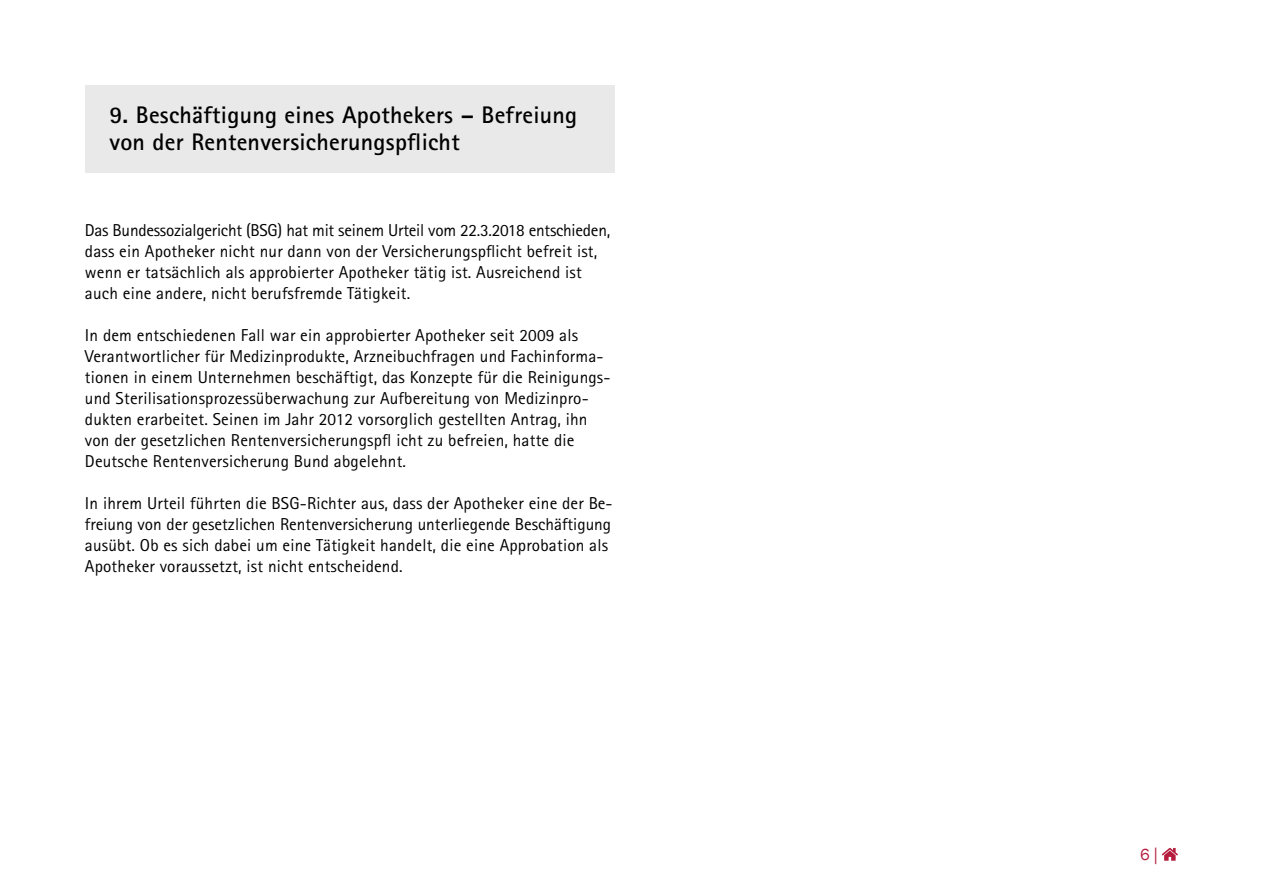
<style>
.page{position:relative;width:1263px;height:893px;background:#fff}
.page>*{position:absolute;margin:0;border:0;box-sizing:border-box;transform-origin:0 0}
.t1{font:700 24px/27px "Rotis Sans Serif Std";letter-spacing:.01em;color:#000}
.t2{font:17.25px/21px "Rotis Sans Serif Std";letter-spacing:.01em;color:#000}
.t3{font:16.5px "Franklin Gothic";color:#b61c3e}
.s1{font-family:"Myriad Pro"}
</style>
<div class="page">
<svg style="left:1162px;top:848px;width:16px;height:13px"></svg>
<div style="left:85px;top:85px;width:529px;height:88px;background:#e9e9e9"></div>
<h1 class="t1" style="left:109px;top:101px;width:469px">9. Beschäftigung eines Apothekers – Befreiung von der Rentenversicherungspflicht</h1>
<p class="t2" style="left:85px;top:219px;width:527px">Das Bundessozialgericht (BSG) hat mit seinem Urteil vom 22.3.2018 entschieden, dass ein Apotheker nicht nur dann von der Versicherungspflicht befreit ist, wenn er tatsächlich als approbierter Apotheker tätig ist. Ausreichend ist auch eine andere, nicht berufsfremde Tätigkeit.</p>
<p class="t2" style="left:85px;top:324px;width:527px">In dem entschiedenen Fall war ein approbierter Apotheker seit 2009 als Verantwortlicher für Medizinprodukte, Arzneibuchfragen und Fachinforma&shy;tionen in einem Unternehmen beschäftigt, das Konzepte für die Reinigungs&shy;und Sterilisationsprozessüberwachung zur Aufbereitung von Medizinpro&shy;dukten erarbeitet. Seinen im Jahr 2012 vorsorglich gestellten Antrag, ihn von der gesetzlichen Rentenversicherungspfl icht zu befreien, hatte die Deutsche Rentenversicherung Bund abgelehnt.</p>
<p class="t2" style="left:85px;top:492px;width:529px">In ihrem Urteil führten die BSG-Richter aus, dass der Apotheker eine der Be&shy;freiung von der gesetzlichen Rentenversicherung unterliegende Beschäftigung ausübt. Ob es sich dabei um eine Tätigkeit handelt, die eine Approbation als Apotheker voraussetzt, ist nicht entscheidend.</p>
<p class="t3" style="left:1140px;top:845px;width:19px">6 <span class="s1">|</span></p>
</div>
